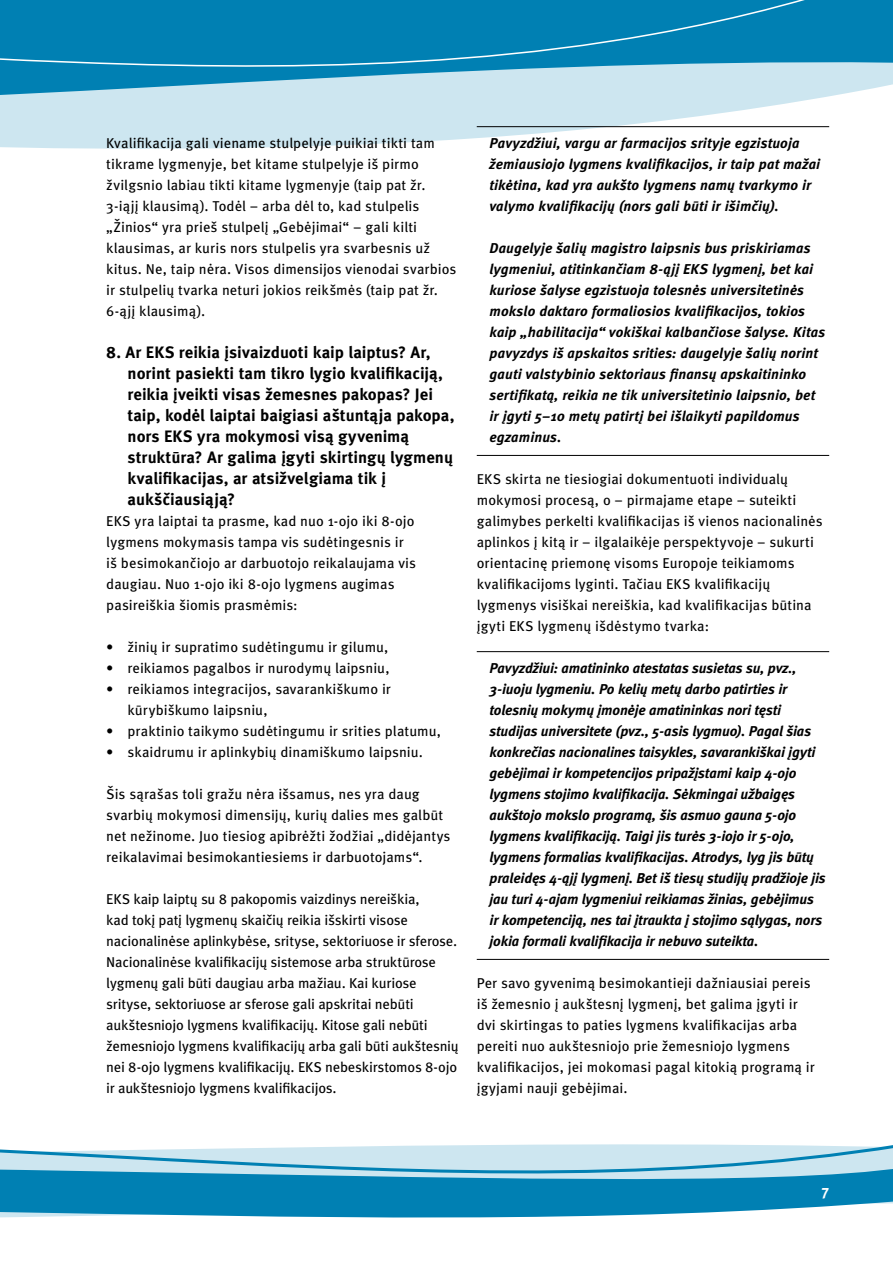
<style>
.page{position:relative;width:893px;height:1263px;background:#fff}
.page>*{position:absolute;margin:0;border:0;box-sizing:border-box;transform-origin:0 0}
.t1{font:700 16.5px/21px "Meta Pro";letter-spacing:.005em;color:#000}
.t2{font:700 15px "Meta Pro";color:#fff}
.t3{font:14.25px/21px "Meta Pro";color:#000}
.t4{font:italic 700 14.25px/21px "Meta Pro";color:#000}
</style>
<div class="page">
<svg style="left:0;top:108px;width:830px;height:41px;fill:#cde6f0"></svg>
<svg style="left:0;top:67px;width:893px;height:41px;background:#a4d1e3"></svg>
<div style="left:0;top:0;width:893px;height:67px;background:#0080b3"></div>
<svg style="left:0;top:1144px;width:893px;height:74px;background:#5eaece"></svg>
<hr style="left:477px;top:126px;width:352px;height:1px;background:#000">
<hr style="left:477px;top:455px;width:352px;height:1px;background:#000">
<hr style="left:477px;top:651px;width:352px;height:1px;background:#000">
<hr style="left:477px;top:959px;width:352px;height:1px;background:#000">
<p class="t3" style="left:106px;top:133px;width:352px">Kvalifikacija gali viename stulpelyje puikiai tikti tam tikrame lygmenyje, bet kitame stulpelyje iš pirmo žvilgsnio labiau tikti kitame lygmenyje (taip pat žr.<br>3-iąjį klausimą). Todėl – arba dėl to, kad stulpelis „Žinios“ yra prieš stulpelį „Gebėjimai“ – gali kilti klausimas, ar kuris nors stulpelis yra svarbesnis už kitus. Ne, taip nėra. Visos dimensijos vienodai svarbios ir stulpelių tvarka neturi jokios reikšmės (taip pat žr.<br>6-ąjį klausimą).</p>
<p class="t1" style="left:128px;top:342px;width:328px;text-indent:-21px">8. Ar EKS reikia įsivaizduoti kaip laiptus? Ar, norint pasiekti tam tikro lygio kvalifikaciją, reikia įveikti visas žemesnes pakopas? Jei taip, kodėl laiptai baigiasi aštuntąja pakopa, nors EKS yra mokymosi visą gyvenimą struktūra? Ar galima įgyti skirtingų lygmenų kvalifikacijas, ar atsižvelgiama tik į aukščiausiąją?</p>
<p class="t3" style="left:106px;top:511px;width:311px">EKS yra laiptai ta prasme, kad nuo 1-ojo iki 8-ojo lygmens mokymasis tampa vis sudėtingesnis ir iš besimokančiojo ar darbuotojo reikalaujama vis daugiau. Nuo 1-ojo iki 8-ojo lygmens augimas pasireiškia šiomis prasmėmis:</p>
<p class="t3" style="left:106px;top:637px;width:284px">• žinių ir supratimo sudėtingumu ir gilumu,</p>
<p class="t3" style="left:106px;top:658px;width:285px">• reikiamos pagalbos ir nurodymų laipsniu,</p>
<p class="t3" style="left:128px;top:679px;width:265px;text-indent:-21px">• reikiamos integracijos, savarankiškumo ir kūrybiškumo laipsniu,</p>
<p class="t3" style="left:106px;top:721px;width:336px">• praktinio taikymo sudėtingumu ir srities platumu,</p>
<p class="t3" style="left:106px;top:742px;width:318px">• skaidrumu ir aplinkybių dinamiškumo laipsniu.</p>
<p class="t3" style="left:106px;top:784px;width:346px">Šis sąrašas toli gražu nėra išsamus, nes yra daug svarbių mokymosi dimensijų, kurių dalies mes galbūt net nežinome. Juo tiesiog apibrėžti žodžiai „didėjantys reikalavimai besimokantiesiems ir darbuotojams“.</p>
<p class="t3" style="left:106px;top:889px;width:354px">EKS kaip laiptų su 8 pakopomis vaizdinys nereiškia,<br>kad tokį patį lygmenų skaičių reikia išskirti visose nacionalinėse aplinkybėse, srityse, sektoriuose ir sferose.<br>Nacionalinėse kvalifikacijų sistemose arba struktūrose lygmenų gali būti daugiau arba mažiau. Kai kuriose srityse, sektoriuose ar sferose gali apskritai nebūti aukštesniojo lygmens kvalifikacijų. Kitose gali nebūti žemesniojo lygmens kvalifikacijų arba gali būti aukštesnių nei 8-ojo lygmens kvalifikacijų. EKS nebeskirstomos 8-ojo ir aukštesniojo lygmens kvalifikacijos.</p>
<p class="t4" style="left:489px;top:133px;width:332px">Pavyzdžiui, vargu ar farmacijos srityje egzistuoja žemiausiojo lygmens kvalifikacijos, ir taip pat mažai tikėtina, kad yra aukšto lygmens namų tvarkymo ir valymo kvalifikacijų (nors gali būti ir išimčių).</p>
<p class="t4" style="left:489px;top:238px;width:337px">Daugelyje šalių magistro laipsnis bus priskiriamas lygmeniui, atitinkančiam 8-ąjį EKS lygmenį, bet kai kuriose šalyse egzistuoja tolesnės universitetinės mokslo daktaro formaliosios kvalifikacijos, tokios kaip „habilitacija“ vokiškai kalbančiose šalyse. Kitas pavyzdys iš apskaitos srities: daugelyje šalių norint gauti valstybinio sektoriaus finansų apskaitininko sertifikatą, reikia ne tik universitetinio laipsnio, bet ir įgyti 5–10 metų patirtį bei išlaikyti papildomus egzaminus.</p>
<p class="t3" style="left:477px;top:469px;width:348px">EKS skirta ne tiesiogiai dokumentuoti individualų mokymosi procesą, o – pirmajame etape – suteikti galimybes perkelti kvalifikacijas iš vienos nacionalinės aplinkos į kitą ir – ilgalaikėje perspektyvoje – sukurti orientacinę priemonę visoms Europoje teikiamoms kvalifikacijoms lyginti. Tačiau EKS kvalifikacijų lygmenys visiškai nereiškia, kad kvalifikacijas būtina įgyti EKS lygmenų išdėstymo tvarka:</p>
<p class="t4" style="left:489px;top:658px;width:338px">Pavyzdžiui: amatininko atestatas susietas su, pvz., 3-iuoju lygmeniu. Po kelių metų darbo patirties ir tolesnių mokymų įmonėje amatininkas nori tęsti studijas universitete (pvz., 5-asis lygmuo). Pagal šias konkrečias nacionalines taisykles, savarankiškai įgyti gebėjimai ir kompetencijos pripažįstami kaip 4-ojo lygmens stojimo kvalifikacija. Sėkmingai užbaigęs aukštojo mokslo programą, šis asmuo gauna 5-ojo lygmens kvalifikaciją. Taigi jis turės 3-iojo ir 5-ojo, lygmens formalias kvalifikacijas. Atrodys, lyg jis būtų praleidęs 4-ąjį lygmenį. Bet iš tiesų studijų pradžioje jis jau turi 4-ajam lygmeniui reikiamas žinias, gebėjimus ir kompetenciją, nes tai įtraukta į stojimo sąlygas, nors jokia formali kvalifikacija ir nebuvo suteikta.</p>
<p class="t3" style="left:477px;top:973px;width:339px">Per savo gyvenimą besimokantieji dažniausiai pereis iš žemesnio į aukštesnį lygmenį, bet galima įgyti ir dvi skirtingas to paties lygmens kvalifikacijas arba pereiti nuo aukštesniojo prie žemesniojo lygmens kvalifikacijos, jei mokomasi pagal kitokią programą ir įgyjami nauji gebėjimai.</p>
<p class="t2" style="left:821px;top:1183px;width:9px">7</p>
</div>
